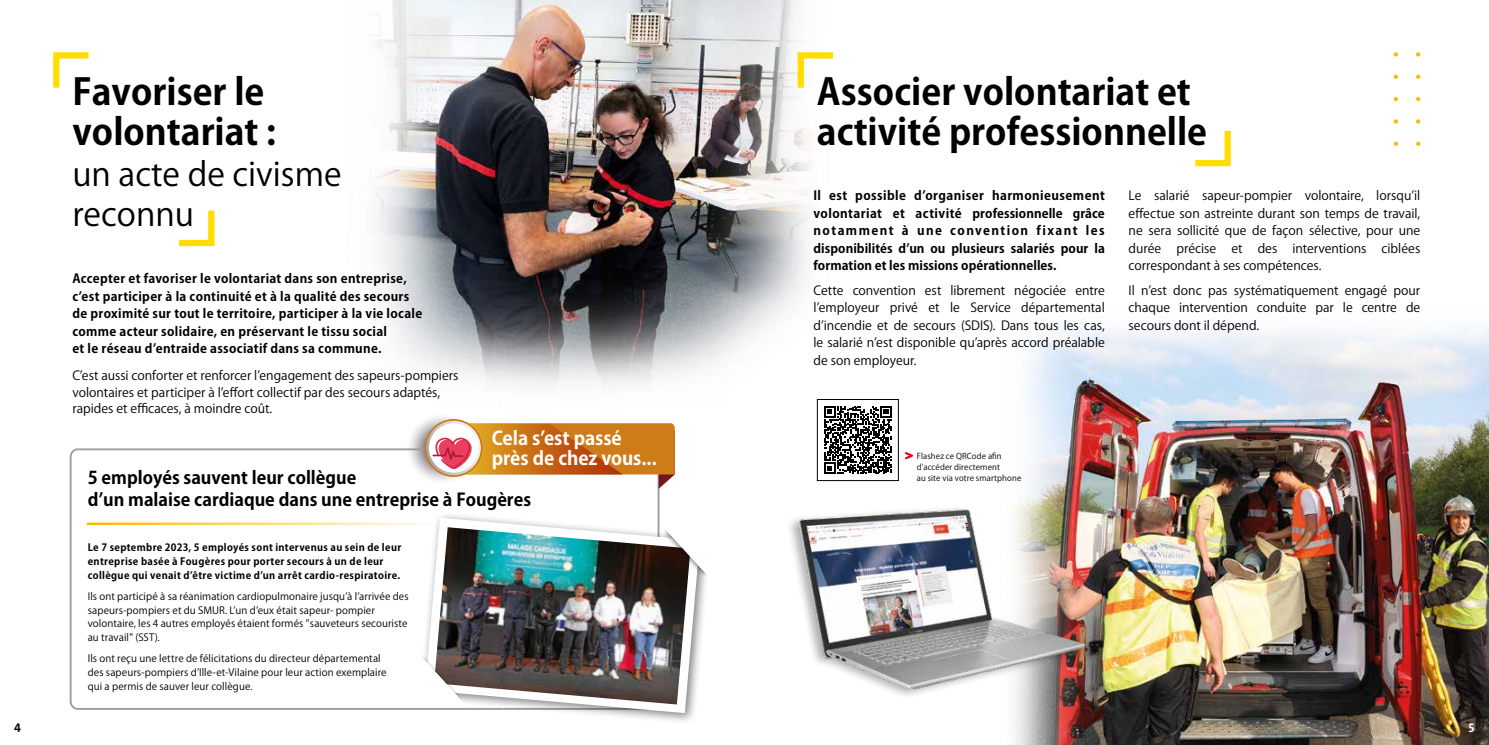
<style>
.page{position:relative;width:1489px;height:745px;background:#fff}
.page>*{position:absolute;margin:0;border:0;box-sizing:border-box;transform-origin:0 0}
.t1{font:700 36.12px/40.6px "Koz Go Pr 6 N";color:#000}
.t2{font:32.5px/40.6px "Koz Go Pr 6 N";color:#000}
.t3{font:700 18.62px/20px "Koz Go Pr 6 N";letter-spacing:-.005em;color:#fff}
.t4{font:700 17.5px/21.2px "Koz Go Pr 6 N";color:#000}
.t5{font:12.5px/17.5px "Koz Go Pr 6 N";color:#000;text-align:justify}
.t6{font:700 12.5px/17.5px "Koz Go Pr 6 N";letter-spacing:.025em;color:#000}
.t7{font:700 12.5px "The Mix C4 s";color:#000}
.t8{font:700 12.5px "The Mix C4 s";color:#fff}
.t9{font:10px/13.8px "Koz Go Pr 6 N";letter-spacing:.01em;color:#000}
.t10{font:700 10px/13.8px "Koz Go Pr 6 N";letter-spacing:.035em;color:#000}
.t11{font:8px/11.2px "Koz Go Pr 6 N";letter-spacing:.015em;color:#000}
</style>
<div class="page">
<img style="left:375px;top:0;width:435px;height:387px">
<img style="left:1015px;top:327px;width:473px;height:417px">
<svg style="left:1393px;top:52px;width:4px;height:4px"></svg>
<svg style="left:1393px;top:75px;width:4px;height:4px"></svg>
<svg style="left:1393px;top:119px;width:4px;height:4px"></svg>
<svg style="left:1393px;top:97px;width:4px;height:4px"></svg>
<svg style="left:1393px;top:141px;width:4px;height:5px"></svg>
<svg style="left:1416px;top:52px;width:4px;height:4px"></svg>
<svg style="left:1416px;top:75px;width:4px;height:4px"></svg>
<svg style="left:1416px;top:119px;width:4px;height:4px"></svg>
<svg style="left:1416px;top:97px;width:4px;height:4px"></svg>
<svg style="left:1416px;top:141px;width:4px;height:5px"></svg>
<svg style="left:794px;top:49px;width:40px;height:45px"></svg>
<svg style="left:905px;top:452px;width:8px;height:7px"></svg>
<svg style="left:824px;top:406px;width:67px;height:67px"></svg>
<div style="left:816px;top:399px;width:82px;height:81px;border:1px solid #000"></div>
<svg style="left:53px;top:52px;width:36px;height:36px"></svg>
<svg style="left:179px;top:210px;width:36px;height:37px"></svg>
<div style="left:419px;top:511px;width:292px;height:213px;background:#000;opacity:.5"></div>
<svg style="left:467px;top:626px;width:233px;height:86px"></svg>
<img style="left:505px;top:626px;width:185px;height:78px">
<svg style="left:419px;top:710px;width:48px;height:12px"></svg>
<svg style="left:1195px;top:130px;width:36px;height:37px"></svg>
<img style="left:793px;top:498px;width:301px;height:203px">
<svg style="left:405px;top:412px;width:71px;height:72px"></svg>
<img style="left:424px;top:419px;width:287px;height:207px">
<svg style="left:69px;top:447px;width:436px;height:263px"></svg>
<h1 class="t1" style="left:72px;top:72px;width:205px">Favoriser le volontariat :</h1>
<h2 class="t2" style="left:72px;top:154px;width:271px">un acte de civisme reconnu</h2>
<p class="t6" style="left:72px;top:270px;width:351px">Accepter et favoriser le volontariat dans son entreprise, c’est participer à la continuité et à la qualité des secours de proximité sur tout le territoire, participer à la vie locale comme acteur solidaire, en préservant le tissu social<br>et le réseau d’entraide associatif dans sa commune.</p>
<p class="t5" style="left:72px;top:367px;width:387px;line-height:16.2px;text-align:left">C’est aussi conforter et renforcer l’engagement des sapeurs-pompiers volontaires et participer à l’effort collectif par des secours adaptés, rapides et efficaces, à moindre coût.</p>
<h3 class="t3" style="left:491px;top:428px;width:167px">Cela s’est passé près de chez vous...</h3>
<h3 class="t4" style="left:88px;top:467px;width:445px">5 employés sauvent leur collègue<br>d’un malaise cardiaque dans une entreprise à Fougères</h3>
<p class="t10" style="left:88px;top:540px;width:315px">Le 7 septembre 2023, 5 employés sont intervenus au sein de leur entreprise basée à Fougères pour porter secours à un de leur collègue qui venait d’être victime d’un arrêt cardio-respiratoire.</p>
<p class="t9" style="left:88px;top:589px;width:322px">Ils ont participé à sa réanimation cardiopulmonaire jusqu’à l’arrivée des sapeurs-pompiers et du SMUR. L’un d’eux était sapeur- pompier volontaire, les 4 autres employés étaient formés "sauveteurs secouriste au travail" (SST).</p>
<p class="t9" style="left:88px;top:651px;width:300px">Ils ont reçu une lettre de félicitations du directeur départemental des sapeurs-pompiers d’Ille-et-Vilaine pour leur action exemplaire qui a permis de sauver leur collègue.</p>
<h1 class="t1" style="left:816px;top:72px;width:392px">Associer volontariat et activité professionnelle</h1>
<p class="t6" style="left:813px;top:187px;width:293px;text-align:justify">Il est possible d’organiser harmonieusement volontariat et activité professionnelle grâce notamment à une convention fixant les disponibilités d’un ou plusieurs salariés pour la formation et les missions opérationnelles.</p>
<p class="t5" style="left:813px;top:282px;width:293px">Cette convention est librement négociée entre l’employeur privé et le Service départemental d’incendie et de secours (SDIS). Dans tous les cas, le salarié n’est disponible qu’après accord préalable de son employeur.</p>
<p class="t5" style="left:1128px;top:187px;width:293px">Le salarié sapeur-pompier volontaire, lorsqu’il effectue son astreinte durant son temps de travail, ne sera sollicité que de façon sélective, pour une durée précise et des interventions ciblées correspondant à ses compétences.</p>
<p class="t5" style="left:1128px;top:281px;width:293px">Il n’est donc pas systématiquement engagé pour chaque intervention conduite par le centre de secours dont il dépend.</p>
<p class="t11" style="left:916px;top:450px;width:106px">Flashez ce QRCode afin d'accéder directement<br>au site via votre smartphone</p>
<p class="t7" style="left:14px;top:719px;width:8px">4</p>
<p class="t8" style="left:1468px;top:719px;width:7px">5</p>
</div>
